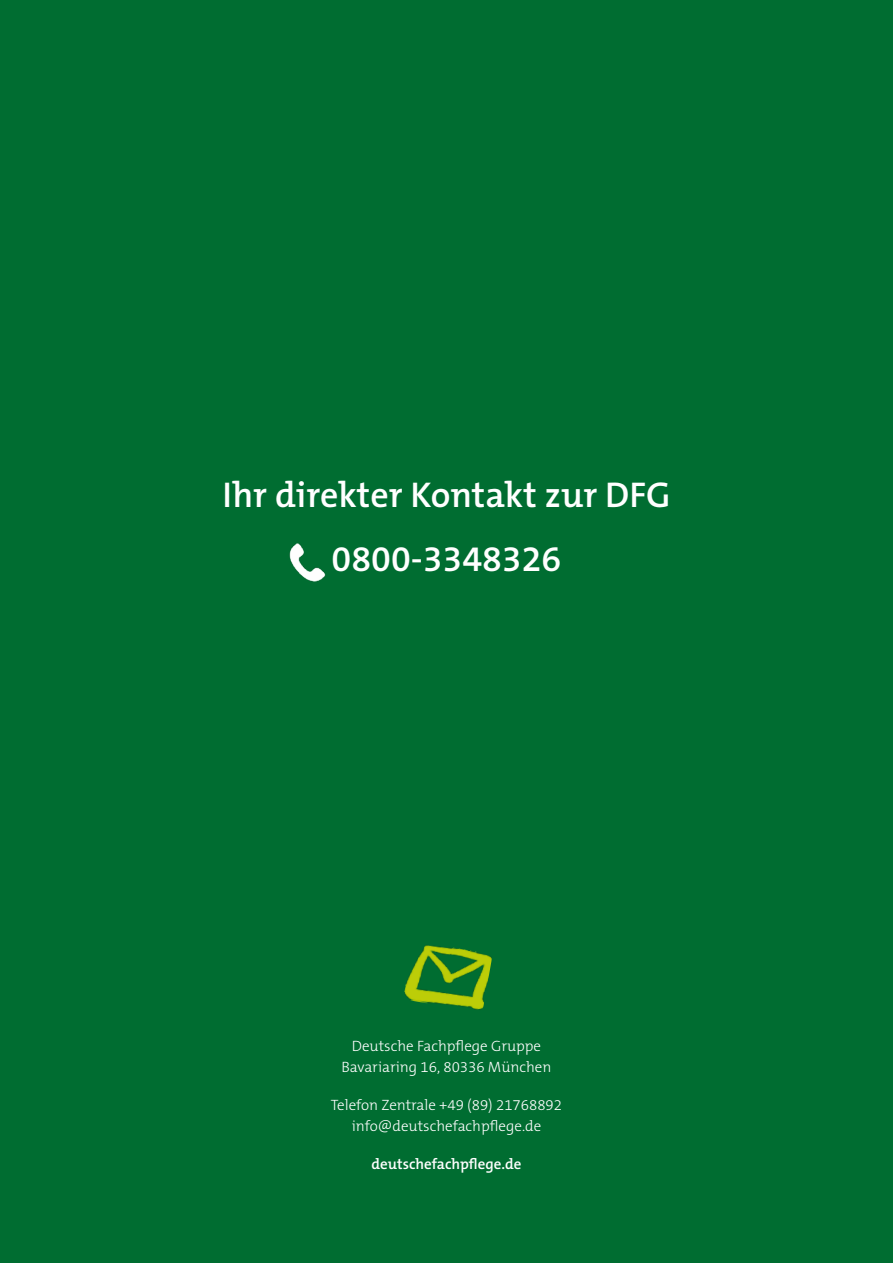
<style>
.page{position:relative;width:893px;height:1263px;background:#006d31}
.page>*{position:absolute;margin:0;border:0;box-sizing:border-box;transform-origin:0 0}
.t1{font:600 36px "The Mix B6";color:#fff}
.t2{font:300 15px/21px "The Mix B3";color:#fff;text-align:center}
.t3{font:600 15px "The Mix B6";color:#fff}
</style>
<div class="page">
<img style="left:404px;top:945px;width:88px;height:65px">
<img style="left:289px;top:543px;width:37px;height:38px">
<h1 class="t1" style="left:222px;top:476px;width:450px">Ihr direkter Kontakt zur DFG</h1>
<h1 class="t1" style="left:332px;top:540px;width:231px">0800-3348326</h1>
<p class="t2" style="left:341px;top:1036px;width:212px">Deutsche Fachpflege Gruppe<br>Bavariaring 16, 80336 München</p>
<p class="t2" style="left:331px;top:1095px;width:233px">Telefon Zentrale +49 (89) 21768892 info@deutschefachpflege.de</p>
<p class="t3" style="left:371px;top:1156px;width:152px">deutschefachpflege.de</p>
</div>
